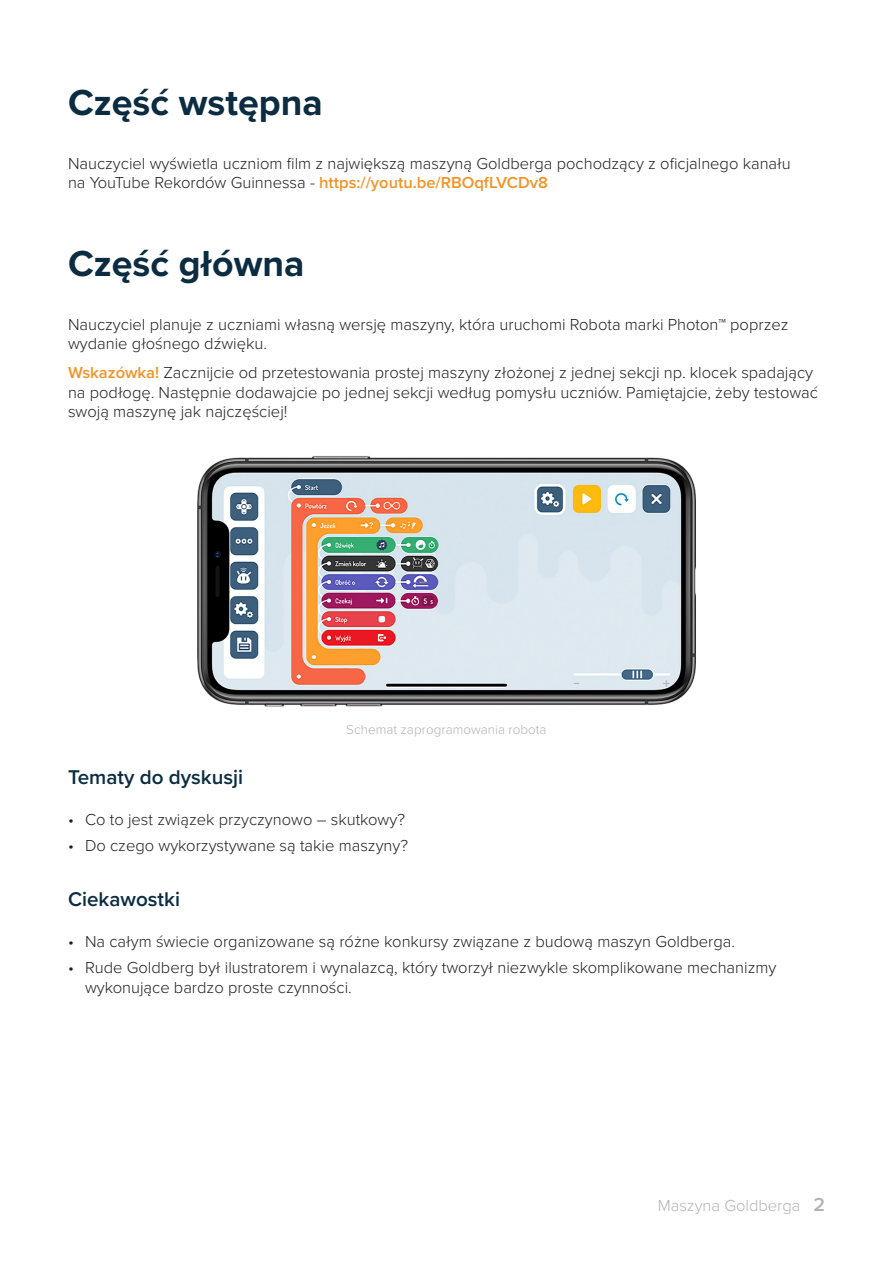
<style>
.page{position:relative;width:893px;height:1263px;background:#fff}
.page>*{position:absolute;margin:0;border:0;box-sizing:border-box;transform-origin:0 0}
.Heading{font:700 37.5px "Proxima Nova";color:#0b2c41}
.Subheading{font:600 20.7px "Proxima Nova";color:#0b2c41}
.Body_Copy{font:300 16.5px/19.8px "Proxima Nova";color:#231f20}
.t1{font:300 16.5px "Proxima Nova";color:#b2b3b7}
.Description{font:300 13.5px "Proxima Nova";color:#b2b3b7}
.s1{font-weight:600;color:#f39325}
.s2{font-weight:600;font-size:19.5px}
</style>
<div class="page">
<img style="left:197px;top:456px;width:499px;height:251px">
<p class="Heading" style="left:68px;top:74px;width:256px">Część wstępna</p>
<p class="Body_Copy" style="left:68px;top:152px;width:724px">Nauczyciel wyświetla uczniom film z największą maszyną Goldberga pochodzący z oficjalnego kanału na YouTube Rekordów Guinnessa - <span class="s1">https://youtu.be/RBOqfLVCDv8</span></p>
<p class="Heading" style="left:68px;top:235px;width:238px">Część główna</p>
<p class="Body_Copy" style="left:68px;top:313px;width:722px">Nauczyciel planuje z uczniami własną wersję maszyny, która uruchomi Robota marki Photon™ poprzez wydanie głośnego dźwięku.</p>
<p class="Body_Copy" style="left:68px;top:361px;width:751px"><span class="s1">Wskazówka!</span> Zacznijcie od przetestowania prostej maszyny złożonej z jednej sekcji np. klocek spadający na podłogę. Następnie dodawajcie po jednej sekcji według pomysłu uczniów. Pamiętajcie, żeby testować swoją maszynę jak najczęściej!</p>
<p class="Description" style="left:346px;top:719px;width:202px">Schemat zaprogramowania robota</p>
<p class="Subheading" style="left:68px;top:762px;width:177px">Tematy do dyskusji</p>
<p class="Body_Copy" style="left:68px;top:809px;width:338px">• Co to jest związek przyczynowo – skutkowy?</p>
<p class="Body_Copy" style="left:68px;top:835px;width:342px">• Do czego wykorzystywane są takie maszyny?</p>
<p class="Subheading" style="left:68px;top:883px;width:113px">Ciekawostki</p>
<p class="Body_Copy" style="left:68px;top:931px;width:669px">• Na całym świecie organizowane są różne konkursy związane z budową maszyn Goldberga.</p>
<p class="Body_Copy" style="left:85px;top:957px;width:693px;text-indent:-17px">• Rude Goldberg był ilustratorem i wynalazcą, który tworzył niezwykle skomplikowane mechanizmy wykonujące bardzo proste czynności.</p>
<p class="t1" style="left:658px;top:1193px;width:169px">Maszyna Goldberga <span class="s2">2</span></p>
</div>
